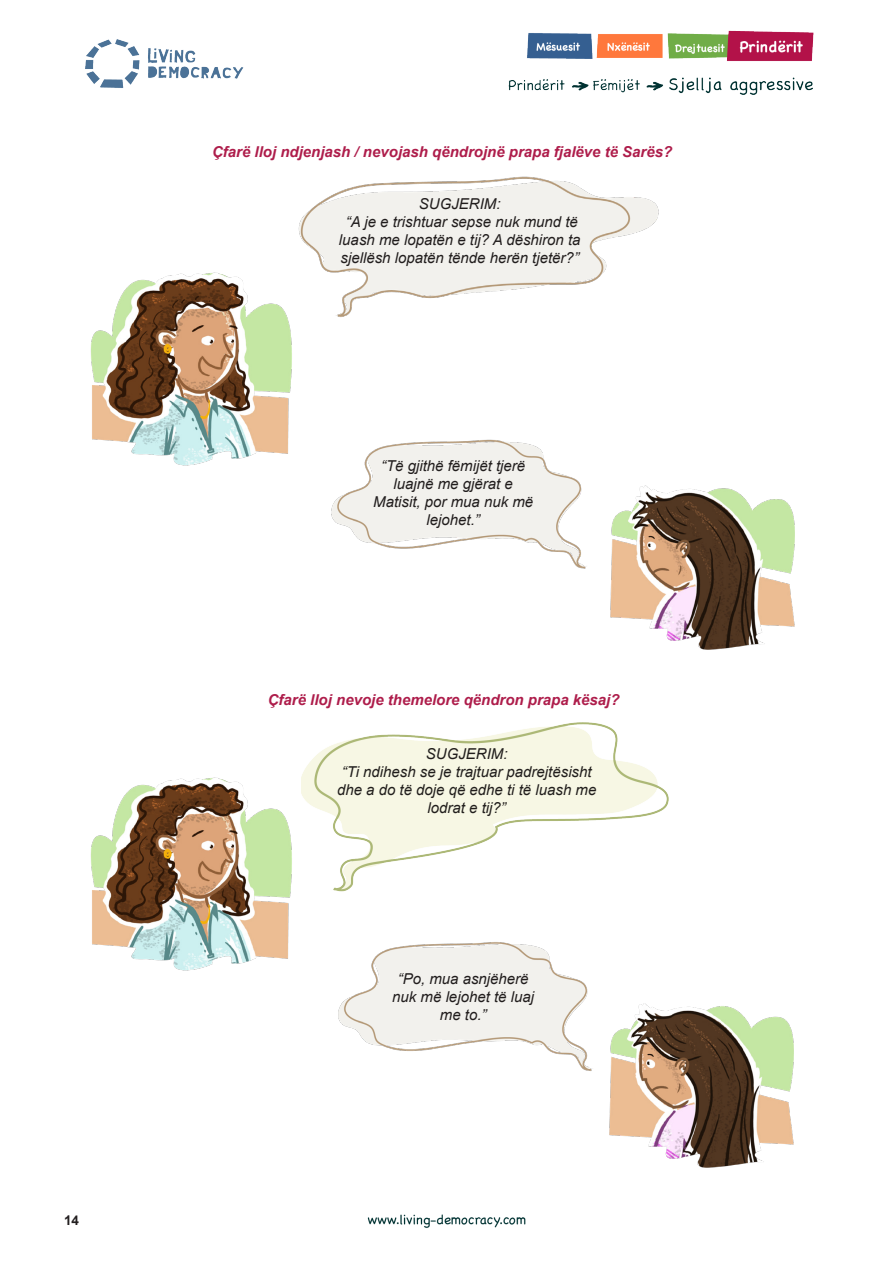
<style>
.page{position:relative;width:893px;height:1263px;background:#fff}
.page>*{position:absolute;margin:0;border:0;box-sizing:border-box;transform-origin:0 0}
.t1{font:italic 15px/18px "Arial";color:#231f20;text-align:center}
.t2{font:italic 700 15px "Arial";color:#ae1d4b}
.t3{font:700 13.5px "Arial";color:#231f20}
</style>
<div class="page">
<img style="left:85px;top:30px;width:729px;height:1198px">
<img style="left:85px;top:268px;width:210px;height:201px">
<img style="left:591px;top:456px;width:212px;height:202px">
<img style="left:85px;top:773px;width:210px;height:201px">
<img style="left:591px;top:975px;width:212px;height:203px">
<img style="left:302px;top:719px;width:376px;height:174px">
<img style="left:330px;top:920px;width:298px;height:166px">
<img style="left:295px;top:169px;width:371px;height:154px">
<img style="left:320px;top:430px;width:270px;height:153px">
<p class="t3" style="left:64px;top:1211px;width:17px">14</p>
<p class="t2" style="left:212px;top:142px;width:462px">Çfarë lloj ndjenjash / nevojash qëndrojnë prapa fjalëve të Sarës?</p>
<p class="t1" style="left:419px;top:195px;width:83px">SUGJERIM:</p>
<p class="t1" style="left:339px;top:213px;width:243px">“A je e trishtuar sepse nuk mund të luash me lopatën e tij? A dëshiron ta sjellësh lopatën tënde herën tjetër?”</p>
<p class="t1" style="left:373px;top:457px;width:162px">“Të gjithë fëmijët tjerë luajnë me gjërat e<br>Matisit, por mua nuk më lejohet.”</p>
<p class="t2" style="left:268px;top:690px;width:353px">Çfarë lloj nevoje themelore qëndron prapa kësaj?</p>
<p class="t1" style="left:426px;top:745px;width:83px">SUGJERIM:</p>
<p class="t1" style="left:337px;top:763px;width:261px">“Ti ndihesh se je trajtuar padrejtësisht dhe a do të doje që edhe ti të luash me lodrat e tij?”</p>
<p class="t1" style="left:392px;top:970px;width:143px">“Po, mua asnjëherë nuk më lejohet të luaj me to.”</p>
</div>
